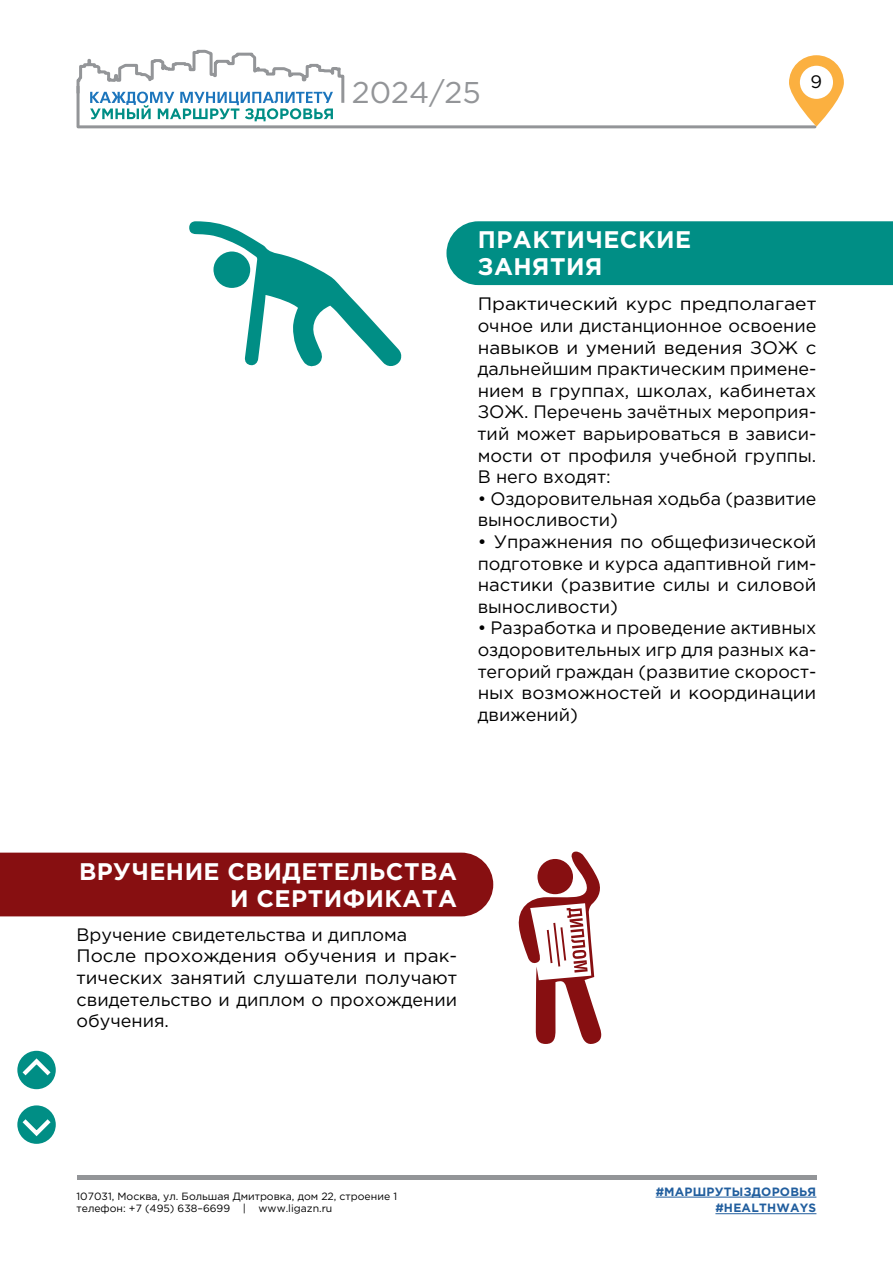
<style>
.page{position:relative;width:893px;height:1263px;background:#fff}
.page>*{position:absolute;margin:0;border:0;box-sizing:border-box;transform-origin:0 0}
.t1{font:30px "Gotham Pro";color:#939598}
.t2{font:700 24px/27px "Gotham Pro";letter-spacing:.02em;color:#fff;text-align:right}
.t3{font:18px/21.6px "Gotham Pro";color:#000}
.t4{font:18px/21.6px "Gotham Pro";color:#000;text-align:justify;scale:1.08 1}
.t5{font:700 12px/16.6px "Gotham Pro";letter-spacing:.02em;color:#215e9e;text-align:right}
.t6{font:10.5px/12.6px "Gotham Pro";color:#000}
</style>
<div class="page">
<hr style="left:77px;top:1176px;width:739px;height:4px;background:#939598">
<hr style="left:78px;top:125px;width:737px;height:3px;background:#939598">
<svg style="left:789px;top:55px;width:55px;height:72px"></svg>
<hr style="left:77px;top:86px;width:3px;height:41px;background:#939598">
<svg style="left:76px;top:49px;width:269px;height:72px"></svg>
<hr style="left:656px;top:1197px;width:160px;height:1px;background:#215e9e">
<hr style="left:715px;top:1213px;width:101px;height:1px;background:#215e9e">
<div style="left:0;top:853px;width:493px;height:63px;background:#870f11"></div>
<div style="left:446px;top:221px;width:447px;height:64px;background:#008e85"></div>
<svg style="left:518px;top:851px;width:84px;height:193px"></svg>
<svg style="left:189px;top:221px;width:213px;height:146px"></svg>
<div style="left:213px;top:251px;width:37px;height:37px;background:#008e85;border-radius:50%"></div>
<div style="left:17px;top:1051px;width:39px;height:38px;background:#008e85;border-radius:50%"></div>
<svg style="left:18px;top:1055px;width:37px;height:25px"></svg>
<div style="left:17px;top:1105px;width:39px;height:39px;background:#008e85;border-radius:50%"></div>
<svg style="left:18px;top:1115px;width:37px;height:24px"></svg>
<h1 class="t1" style="left:352px;top:76px;width:131px">2024/25</h1>
<p class="t3" style="left:811px;top:71px;width:13px">9</p>
<h2 class="t2" style="left:478px;top:226px;width:215px;text-align:left">ПРАКТИЧЕСКИЕ<br>ЗАНЯТИЯ</h2>
<p class="t4" style="left:478px;top:293px;width:315px">Практический курс предполагает очное или дистанционное освоение навыков и умений ведения ЗОЖ с дальнейшим практическим примене&shy;нием в группах, школах, кабинетах ЗОЖ. Перечень зачётных мероприя&shy;тий может варьироваться в зависи&shy;мости от профиля учебной группы.<br>В него входят:</p>
<p class="t3" style="left:478px;top:488px;width:340px">• Оздоровительная ходьба (развитие выносливости)</p>
<p class="t3" style="left:478px;top:531px;width:340px;text-align:justify">• Упражнения по общефизической подготовке и курса адаптивной гим&shy;настики (развитие силы и силовой выносливости)</p>
<p class="t3" style="left:478px;top:617px;width:340px;text-align:justify">• Разработка и проведение активных оздоровительных игр для разных ка&shy;тегорий граждан (развитие скорост&shy;ных возможностей и координации движений)</p>
<h2 class="t2" style="left:79px;top:857px;width:379px">ВРУЧЕНИЕ СВИДЕТЕЛЬСТВА<br>И СЕРТИФИКАТА</h2>
<p class="t3" style="left:77px;top:924px;width:382px">Вручение свидетельства и диплома<br>После прохождения обучения и прак&shy;тических занятий слушатели получают свидетельство и диплом о прохождении обучения.</p>
<p class="t6" style="left:77px;top:1189px;width:322px">107031, Москва, ул. Большая Дмитровка, дом 22, строение 1 телефон: +7 (495) 638–6699 | www.ligazn.ru</p>
<p class="t5" style="left:656px;top:1183px;width:162px">#МАРШРУТЫЗДОРОВЬЯ #HEALTHWAYS</p>
</div>
